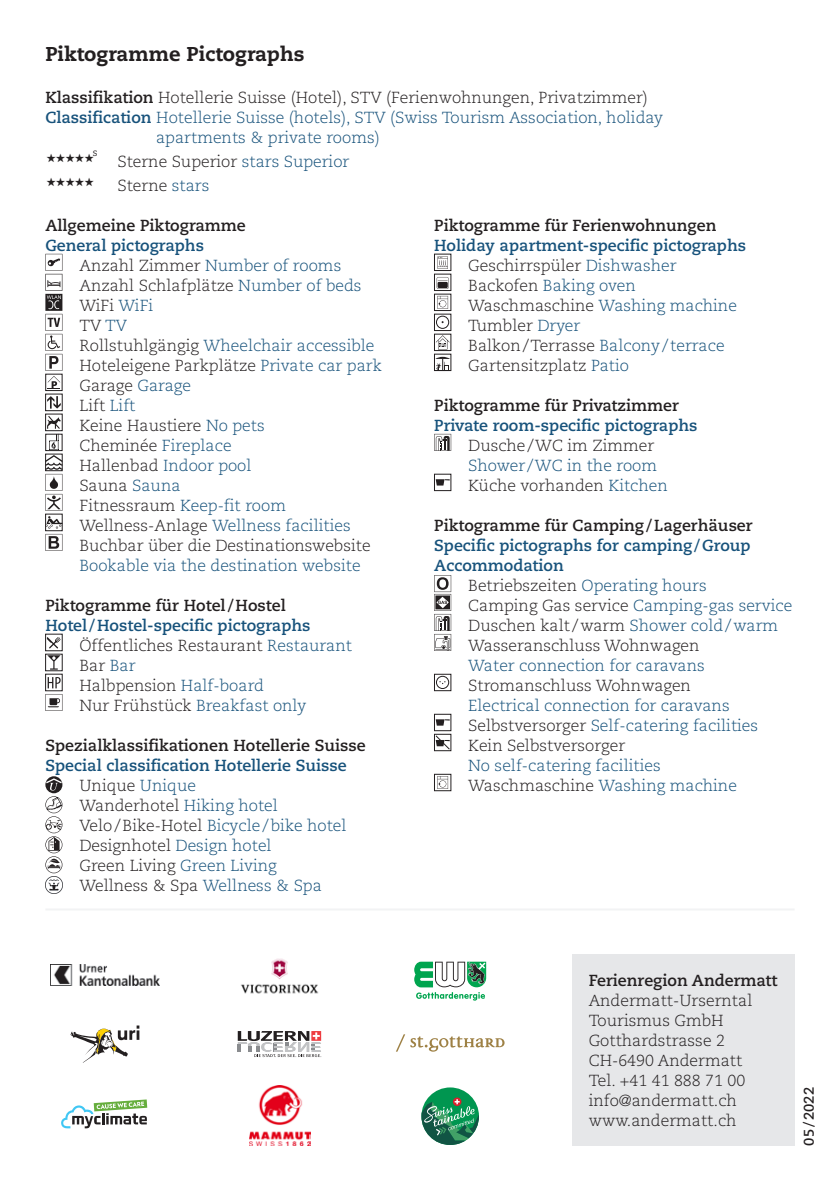
<style>
.page{position:relative;width:840px;height:1191px;background:#fff}
.page>*{position:absolute;margin:0;border:0;box-sizing:border-box;transform-origin:0 0}
.t1{font:800 20px "Caecilia LT Std";color:#231f20}
.t2{font:300 16px/20px "Caecilia LT Std";color:#231f20}
.t3{font:300 16px/20px "Caecilia LT Std";color:#17527b}
.t4{font:700 16px "Caecilia LT Std";color:#231f20}
.t5{font:700 16px "Caecilia LT Std";color:#17527b}
.t6{font:700 14px "Caecilia LT Std";color:#231f20}
.t7{font:7.6px "Caecilia LT Std";color:#231f20}
.s1{font-weight:700}
.s2{color:#17527b}
.s3{font-weight:700;color:#17527b}
.s4{color:#231f20}
</style>
<div class="page">
<div style="left:45px;top:374px;width:17px;height:17px;border:1px solid #231f20"></div>
<svg style="left:45px;top:254px;width:17px;height:135px"></svg>
<div style="left:45px;top:394px;width:17px;height:17px;border:1px solid #231f20"></div>
<svg style="left:47px;top:396px;width:14px;height:12px"></svg>
<div style="left:45px;top:514px;width:17px;height:17px;border:1px solid #231f20"></div>
<svg style="left:45px;top:416px;width:17px;height:112px"></svg>
<svg style="left:45px;top:534px;width:17px;height:17px"></svg>
<div style="left:45px;top:634px;width:17px;height:17px;border:1px solid #231f20"></div>
<svg style="left:47px;top:637px;width:14px;height:11px"></svg>
<div style="left:45px;top:654px;width:17px;height:17px;border:1px solid #231f20"></div>
<svg style="left:47px;top:655px;width:14px;height:14px"></svg>
<div style="left:45px;top:674px;width:17px;height:17px;border:1px solid #231f20"></div>
<svg style="left:48px;top:677px;width:13px;height:11px"></svg>
<svg style="left:45px;top:694px;width:17px;height:17px"></svg>
<svg style="left:45px;top:776px;width:17px;height:97px"></svg>
<img style="left:45px;top:876px;width:17px;height:17px">
<div style="left:434px;top:254px;width:17px;height:17px;border:1px solid #231f20"></div>
<svg style="left:437px;top:256px;width:10px;height:13px"></svg>
<div style="left:434px;top:274px;width:17px;height:17px;border:1px solid #231f20"></div>
<svg style="left:436px;top:277px;width:12px;height:12px"></svg>
<div style="left:437px;top:282px;width:10px;height:6px;background:#231f20"></div>
<div style="left:434px;top:294px;width:17px;height:17px;border:1px solid #231f20"></div>
<svg style="left:437px;top:296px;width:11px;height:13px"></svg>
<div style="left:434px;top:314px;width:17px;height:17px;border:1px solid #231f20"></div>
<div style="left:436px;top:316px;width:13px;height:13px;border:1px solid #231f20;border-radius:50%"></div>
<div style="left:434px;top:334px;width:17px;height:17px;border:1px solid #231f20"></div>
<svg style="left:435px;top:335px;width:14px;height:14px"></svg>
<div style="left:434px;top:354px;width:17px;height:17px;border:1px solid #231f20"></div>
<div style="left:437px;top:356px;width:13px;height:22px;background:#231f20;opacity:.4"></div>
<svg style="left:435px;top:357px;width:15px;height:14px"></svg>
<svg style="left:434px;top:434px;width:17px;height:17px"></svg>
<div style="left:434px;top:474px;width:17px;height:17px;border:1px solid #231f20"></div>
<svg style="left:435px;top:479px;width:14px;height:6px"></svg>
<svg style="left:434px;top:575px;width:17px;height:76px"></svg>
<div style="left:434px;top:674px;width:17px;height:17px;border:1px solid #231f20"></div>
<div style="left:436px;top:676px;width:13px;height:13px;border:1px solid #231f20;border-radius:50%"></div>
<div style="left:434px;top:714px;width:17px;height:17px;border:1px solid #231f20"></div>
<svg style="left:435px;top:719px;width:14px;height:6px"></svg>
<div style="left:434px;top:734px;width:17px;height:17px;border:1px solid #231f20"></div>
<svg style="left:435px;top:735px;width:15px;height:15px"></svg>
<div style="left:434px;top:774px;width:17px;height:17px;border:1px solid #231f20"></div>
<svg style="left:437px;top:776px;width:11px;height:13px"></svg>
<div style="left:571px;top:954px;width:223px;height:191px;background:#e6e7e9"></div>
<img style="left:50px;top:964px;width:109px;height:21px">
<svg style="left:61px;top:1099px;width:86px;height:29px"></svg>
<svg style="left:237px;top:1031px;width:84px;height:26px"></svg>
<svg style="left:70px;top:1025px;width:69px;height:38px"></svg>
<img style="left:241px;top:958px;width:78px;height:35px">
<img style="left:249px;top:1085px;width:61px;height:60px">
<hr style="left:45px;top:908px;width:749px;height:2px;background:#f2f3f4">
<svg style="left:396px;top:1034px;width:108px;height:17px"></svg>
<svg style="left:414px;top:961px;width:72px;height:39px"></svg>
<div style="left:421px;top:1087px;width:57px;height:58px;background:#009650;border-radius:50%"></div>
<svg style="left:421px;top:1099px;width:57px;height:46px"></svg>
<p class="t1" style="left:45px;top:41px;width:260px">Piktogramme Pictographs</p>
<p class="t2" style="left:45px;top:88px;width:603px"><span class="s1">Klassifikation</span> Hotellerie Suisse (Hotel), STV (Ferienwohnungen, Privatzimmer)</p>
<p class="t3" style="left:45px;top:108px;width:619px"><span class="s1">Classification</span> Hotellerie Suisse (hotels), STV (Swiss Tourism Association, holiday</p>
<p class="t3" style="left:156px;top:128px;width:225px">apartments &amp; private rooms)</p>
<p class="t7" style="left:93px;top:149px;width:6px">S</p>
<p class="t2" style="left:117px;top:150px;width:233px;line-height:24px">Sterne Superior <span class="s2">stars Superior<br></span>Sterne <span class="s2">stars</span></p>
<p class="t4" style="left:45px;top:216px;width:202px">Allgemeine Piktogramme</p>
<p class="t2" style="left:79px;top:236px;width:304px;text-indent:-34px"><span class="s3">General pictographs<br></span>Anzahl Zimmer <span class="s2">Number of rooms<br></span>Anzahl Schlafplätze <span class="s2">Number of beds<br></span>WiFi <span class="s2">WiFi<br></span>TV <span class="s2">TV<br></span>Rollstuhlgängig <span class="s2">Wheelchair accessible<br></span>Hoteleigene Parkplätze <span class="s2">Private car park<br></span>Garage <span class="s2">Garage<br></span>Lift <span class="s2">Lift<br></span>Keine Haustiere <span class="s2">No pets<br></span>Cheminée <span class="s2">Fireplace<br></span>Hallenbad <span class="s2">Indoor pool<br></span>Sauna <span class="s2">Sauna<br></span>Fitnessraum <span class="s2">Keep-fit room<br></span>Wellness-Anlage <span class="s2">Wellness facilities<br></span>Buchbar über die Destinationswebsite</p>
<p class="t3" style="left:79px;top:556px;width:282px">Bookable via the destination website</p>
<p class="t4" style="left:45px;top:596px;width:242px">Piktogramme für Hotel/Hostel</p>
<p class="t2" style="left:79px;top:616px;width:274px;text-indent:-34px"><span class="s3">Hotel/Hostel-specific pictographs<br></span>Öffentliches Restaurant <span class="s2">Restaurant<br></span>Bar <span class="s2">Bar<br></span>Halbpension <span class="s2">Half-board<br></span>Nur Frühstück <span class="s2">Breakfast only</span></p>
<p class="t4" style="left:45px;top:736px;width:322px">Spezialklassifikationen Hotellerie Suisse</p>
<p class="t3" style="left:79px;top:756px;width:269px;text-indent:-34px"><span class="s1">Special classification Hotellerie Suisse<br></span><span class="s4">Unique</span> Unique<br><span class="s4">Wanderhotel</span> Hiking hotel<br><span class="s4">Velo/Bike-Hotel</span> Bicycle/bike hotel<br><span class="s4">Designhotel</span> Design hotel<br><span class="s4">Green Living</span> Green Living<br><span class="s4">Wellness &amp; Spa</span> Wellness &amp; Spa</p>
<p class="t4" style="left:434px;top:216px;width:283px">Piktogramme für Ferienwohnungen</p>
<p class="t2" style="left:468px;top:236px;width:279px;text-indent:-34px"><span class="s3">Holiday apartment-specific pictographs<br></span>Geschirrspüler <span class="s2">Dishwasher<br></span>Backofen <span class="s2">Baking oven<br></span>Waschmaschine <span class="s2">Washing machine<br></span>Tumbler <span class="s2">Dryer<br></span>Balkon/Terrasse <span class="s2">Balcony/terrace<br></span>Gartensitzplatz <span class="s2">Patio</span></p>
<p class="t4" style="left:434px;top:396px;width:246px">Piktogramme für Privatzimmer</p>
<p class="t5" style="left:434px;top:416px;width:265px">Private room-specific pictographs</p>
<p class="t2" style="left:468px;top:436px;width:187px">Dusche/WC im Zimmer</p>
<p class="t3" style="left:468px;top:456px;width:201px">Shower /WC in the room<br><span class="s4">Küche vorhanden</span> Kitchen</p>
<p class="t4" style="left:434px;top:516px;width:320px">Piktogramme für Camping/Lagerhäuser</p>
<p class="t5" style="left:434px;top:536px;width:318px">Specific pictographs for camping/Group</p>
<p class="t5" style="left:434px;top:556px;width:131px">Accommodation</p>
<p class="t2" style="left:468px;top:576px;width:240px">Betriebszeiten <span class="s2">Operating hours</span></p>
<p class="t3" style="left:468px;top:596px;width:325px"><span class="s4">Camping Gas service</span> Camping-gas service</p>
<p class="t2" style="left:468px;top:616px;width:311px">Duschen kalt/warm <span class="s2">Shower cold/warm</span></p>
<p class="t2" style="left:468px;top:636px;width:233px">Wasseranschluss Wohnwagen</p>
<p class="t3" style="left:468px;top:656px;width:238px">Water connection for caravans</p>
<p class="t2" style="left:468px;top:676px;width:224px">Stromanschluss Wohnwagen</p>
<p class="t3" style="left:468px;top:696px;width:291px">Electrical connection for caravans<br><span class="s4">Selbstversorger</span> Self-catering facilities<br><span class="s4">Kein Selbstversorger</span></p>
<p class="t3" style="left:468px;top:756px;width:270px">No self-catering facilities<br><span class="s4">Waschmaschine</span> Washing machine</p>
<p class="t4" style="left:588px;top:971px;width:190px">Ferienregion Andermatt</p>
<p class="t2" style="left:588px;top:991px;width:165px">Andermatt-Urserntal<br>Tourismus GmbH<br>Gotthardstrasse 2<br>CH-6490 Andermatt<br>Tel. +41 41 888 71 00 info@andermatt.ch www.andermatt.ch</p>
<p class="t6" style="left:800px;top:1145px;width:60px;rotate:-90deg">05/2022</p>
</div>
